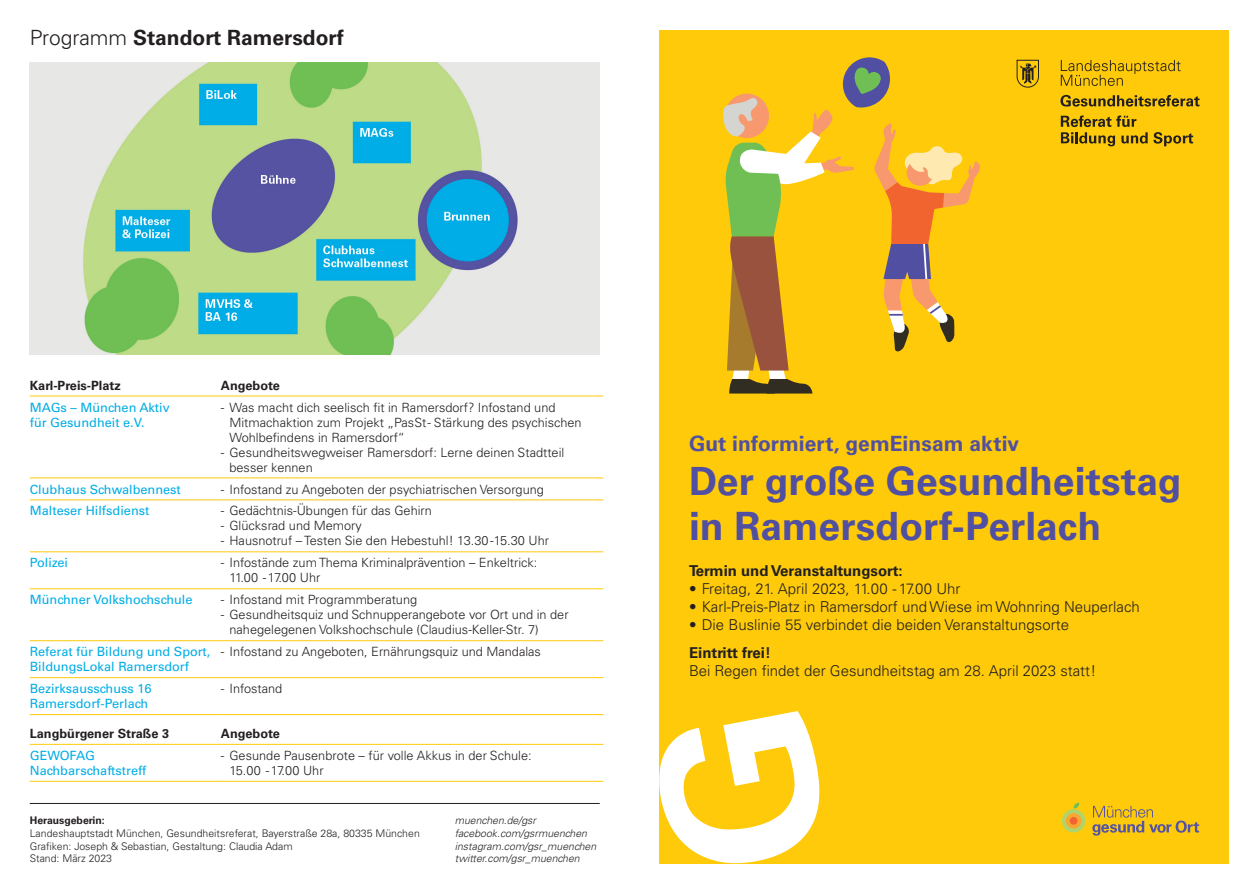
<style>
.page{position:relative;width:1259px;height:893px;background:#fff}
.page>*{position:absolute;margin:0;border:0;box-sizing:border-box;transform-origin:0 0}
.Date{font:700 39px/45px "Univers LT Pro 65";color:#504fa1}
.Date-2{font:700 21px "Univers LT Pro 65";letter-spacing:.005em;color:#504fa1}
._10_pt_bold{font:700 21px "Univers LT Pro 65";color:#231f20}
._10_pt_Abstand{font:300 15px "Univers LT Pro 45";color:#231f20}
._10_pt_bold-2{font:700 15px "Univers LT Pro 65";color:#231f20}
.t1{font:300 12.75px/15px "Univers LT Pro 45";color:#231f20}
._8_5_pt_Copy{font:12.75px/15px "Univers LT Pro 55 Roman";color:#00ade6}
._8_5_pt_Copy-2{font:700 12.75px "Univers LT Pro 65";color:#231f20}
.t2{font:300 10.5px/12.8px "Univers LT Pro 45";color:#231f20}
.t3{font:italic 300 10.5px "Univers LT Pro 45";color:#231f20}
.s1{font-family:"Univers LT Pro 45";font-weight:300}
.s2{font-family:"Univers LT Pro 65";font-weight:700}
</style>
<div class="page">
<div style="left:659px;top:30px;width:570px;height:833px;background:#feca0a"></div>
<svg style="left:659px;top:711px;width:160px;height:153px"></svg>
<svg style="left:1062px;top:809px;width:23px;height:23px"></svg>
<div style="left:1066px;top:813px;width:15px;height:15px;background:#faa633;border-radius:50%"></div>
<div style="left:1069px;top:817px;width:8px;height:8px;background:#f2642f;border-radius:50%"></div>
<svg style="left:1073px;top:803px;width:6px;height:5px"></svg>
<svg style="left:1092px;top:806px;width:107px;height:30px"></svg>
<hr style="left:30px;top:803px;width:570px;height:1px;background:#231f20">
<svg style="left:723px;top:57px;width:257px;height:337px"></svg>
<hr style="left:30px;top:396px;width:191px;height:1px;background:#feca0a">
<hr style="left:221px;top:396px;width:382px;height:1px;background:#feca0a">
<hr style="left:30px;top:478px;width:191px;height:1px;background:#feca0a">
<hr style="left:221px;top:478px;width:382px;height:1px;background:#feca0a">
<hr style="left:30px;top:499px;width:191px;height:1px;background:#feca0a">
<hr style="left:221px;top:499px;width:382px;height:1px;background:#feca0a">
<hr style="left:30px;top:551px;width:191px;height:1px;background:#feca0a">
<hr style="left:221px;top:551px;width:382px;height:1px;background:#feca0a">
<hr style="left:30px;top:588px;width:191px;height:1px;background:#feca0a">
<hr style="left:221px;top:588px;width:382px;height:1px;background:#feca0a">
<hr style="left:30px;top:640px;width:191px;height:1px;background:#feca0a">
<hr style="left:221px;top:640px;width:382px;height:1px;background:#feca0a">
<hr style="left:30px;top:677px;width:191px;height:1px;background:#feca0a">
<hr style="left:221px;top:677px;width:382px;height:1px;background:#feca0a">
<hr style="left:30px;top:744px;width:191px;height:1px;background:#feca0a">
<hr style="left:221px;top:744px;width:382px;height:1px;background:#feca0a">
<hr style="left:30px;top:781px;width:191px;height:1px;background:#feca0a">
<hr style="left:221px;top:781px;width:382px;height:1px;background:#feca0a">
<hr style="left:30px;top:714px;width:191px;height:1px;background:#feca0a">
<hr style="left:221px;top:714px;width:382px;height:1px;background:#feca0a">
<img style="left:30px;top:62px;width:570px;height:293px">
<svg style="left:1060px;top:60px;width:120px;height:26px"></svg>
<svg style="left:1016px;top:60px;width:23px;height:28px"></svg>
<svg style="left:1060px;top:95px;width:139px;height:12px"></svg>
<svg style="left:1060px;top:116px;width:87px;height:30px"></svg>
<svg style="left:1153px;top:132px;width:40px;height:14px"></svg>
<p class="_10_pt_bold" style="left:30px;top:23px;width:315px"><span class="s1">Programm</span> Standort Ramersdorf</p>
<p class="_8_5_pt_Copy-2" style="left:30px;top:376px;width:93px">Karl-Preis-Platz</p>
<p class="_8_5_pt_Copy-2" style="left:221px;top:376px;width:60px">Angebote</p>
<p class="_8_5_pt_Copy" style="left:30px;top:399px;width:142px">MAGs – München Aktiv für Gesundheit e.V.</p>
<p class="t1" style="left:229px;top:399px;width:354px;text-indent:-8px">- Was macht dich seelisch fit in Ramersdorf? Infostand und<br>Mitmachaktion zum Projekt „PasSt - Stärkung des psychischen<br>Wohlbefindens in Ramersdorf“</p>
<p class="t1" style="left:229px;top:444px;width:336px;text-indent:-8px">- Gesundheitswegweiser Ramersdorf: Lerne deinen Stadtteil besser kennen</p>
<p class="_8_5_pt_Copy" style="left:30px;top:481px;width:153px">Clubhaus Schwalbennest</p>
<p class="t1" style="left:221px;top:481px;width:324px">- Infostand zu Angeboten der psychiatrischen Versorgung</p>
<p class="_8_5_pt_Copy" style="left:30px;top:503px;width:121px">Malteser Hilfsdienst</p>
<p class="t1" style="left:221px;top:503px;width:212px">- Gedächtnis-Übungen für das Gehirn</p>
<p class="t1" style="left:221px;top:518px;width:142px">- Glücksrad und Memory</p>
<p class="t1" style="left:221px;top:533px;width:329px">- Hausnotruf – Testen Sie den Hebestuhl! 13.30 -15.30 Uhr</p>
<p class="_8_5_pt_Copy" style="left:30px;top:555px;width:40px">Polizei</p>
<p class="t1" style="left:229px;top:555px;width:309px;text-indent:-8px">- Infostände zum Thema Kriminalprävention – Enkeltrick:<br>11.00 -17.00 Uhr</p>
<p class="_8_5_pt_Copy" style="left:30px;top:592px;width:164px">Münchner Volkshochschule</p>
<p class="t1" style="left:221px;top:592px;width:198px">- Infostand mit Programmberatung</p>
<p class="t1" style="left:229px;top:607px;width:341px;text-indent:-8px">- Gesundheitsquiz und Schnupperangebote vor Ort und in der nahegelegenen Volkshochschule (Claudius-Keller-Str. 7)</p>
<p class="_8_5_pt_Copy" style="left:30px;top:644px;width:182px">Referat für Bildung und Sport,<br>BildungsLokal Ramersdorf</p>
<p class="t1" style="left:221px;top:644px;width:321px">- Infostand zu Angeboten, Ernährungsquiz und Mandalas</p>
<p class="_8_5_pt_Copy" style="left:30px;top:681px;width:123px">Bezirksausschuss 16<br>Ramersdorf-Perlach</p>
<p class="t1" style="left:221px;top:681px;width:63px">- Infostand</p>
<p class="_8_5_pt_Copy-2" style="left:30px;top:724px;width:141px">Langbürgener Straße 3</p>
<p class="_8_5_pt_Copy-2" style="left:221px;top:724px;width:60px">Angebote</p>
<p class="_8_5_pt_Copy" style="left:30px;top:747px;width:118px">GEWOFAG<br>Nachbarschaftstreff</p>
<p class="t1" style="left:229px;top:748px;width:304px;text-indent:-8px">- Gesunde Pausenbrote – für volle Akkus in der Schule:<br>15.00 -17.00 Uhr</p>
<p class="t2" style="left:30px;top:814px;width:391px"><span class="s2">Herausgeberin:<br></span>Landeshauptstadt München, Gesundheitsreferat, Bayerstraße 28a, 80335 München Grafiken: Joseph &amp; Sebastian, Gestaltung: Claudia Adam<br>Stand: März 2023</p>
<p class="t3" style="left:455px;top:814px;width:83px">muenchen.de/gsr</p>
<p class="t3" style="left:455px;top:827px;width:134px">facebook.com/gsrmuenchen</p>
<p class="t3" style="left:455px;top:839px;width:143px">instagram.com/gsr_muenchen</p>
<p class="t3" style="left:455px;top:852px;width:126px">twitter.com/gsr_muenchen</p>
<p class="Date-2" style="left:689px;top:428px;width:332px">Gut informiert, gemEinsam aktiv</p>
<p class="Date" style="left:689px;top:457px;width:494px">Der große Gesundheitstag in Ramersdorf-Perlach</p>
<p class="_10_pt_bold-2" style="left:689px;top:561px;width:215px">Termin und Veranstaltungsort:</p>
<p class="_10_pt_Abstand" style="left:689px;top:579px;width:273px">• Freitag, 21. April 2023, 11.00 -17.00 Uhr</p>
<p class="_10_pt_Abstand" style="left:689px;top:597px;width:452px">• Karl-Preis-Platz in Ramersdorf und Wiese im Wohnring Neuperlach</p>
<p class="_10_pt_Abstand" style="left:689px;top:615px;width:381px">• Die Buslinie 55 verbindet die beiden Veranstaltungsorte</p>
<p class="_10_pt_bold-2" style="left:689px;top:642px;width:83px">Eintritt frei!</p>
<p class="_10_pt_Abstand" style="left:689px;top:661px;width:408px">Bei Regen findet der Gesundheitstag am 28. April 2023 statt!</p>
</div>
